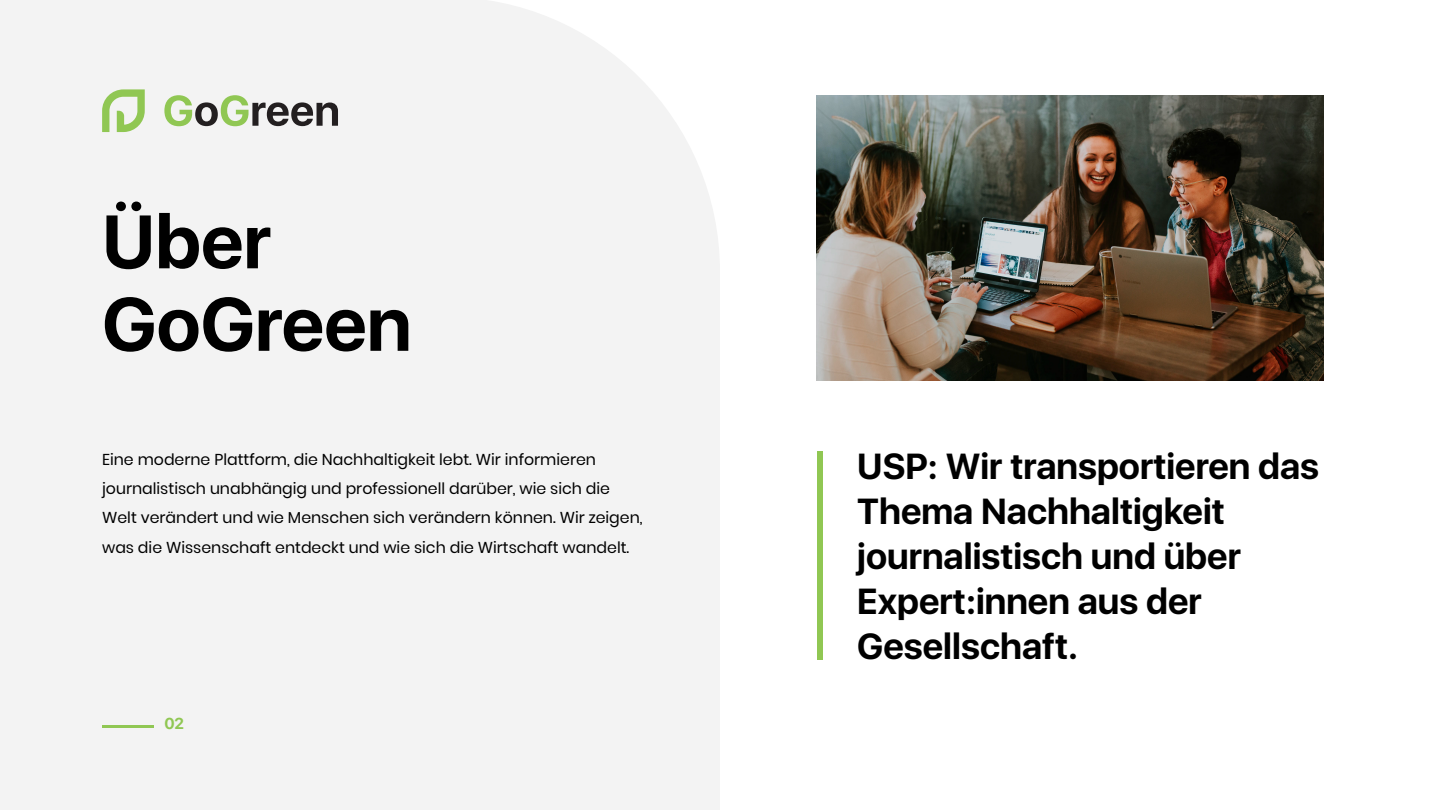
<style>
.page{position:relative;width:1440px;height:810px;background:#fff}
.page>*{position:absolute;margin:0;border:0;box-sizing:border-box;transform-origin:0 0}
.t1{font:700 75px/82.5px "SFUI Display";color:#000}
.t2{font:700 36px/45px "SFUI Display";color:#000}
.t3{font:15.75px/29.2px "Poppins";color:#000}
.t4{font:700 15.75px "SFUI Display";color:#90c753}
</style>
<div class="page">
<div style="left:0;top:0;width:720px;height:810px;background:#f3f3f3"></div>
<hr style="left:102px;top:725px;width:52px;height:3px;background:#90c753">
<div style="left:817px;top:451px;width:6px;height:209px;background:#90c753"></div>
<img style="left:817px;top:95px;width:507px;height:286px">
<svg style="left:164px;top:95px;width:174px;height:31px"></svg>
<svg style="left:102px;top:89px;width:43px;height:43px"></svg>
<h1 class="t1" style="left:102px;top:203px;width:311px">Über<br>GoGreen</h1>
<p class="t3" style="left:102px;top:445px;width:542px">Eine moderne Plattform, die Nachhaltigkeit lebt. Wir informieren journalistisch unabhängig und professionell darüber, wie sich die Welt verändert und wie Menschen sich verändern können. Wir zeigen, was die Wissenschaft entdeckt und wie sich die Wirtschaft wandelt.</p>
<h2 class="t2" style="left:857px;top:446px;width:463px">USP: Wir transportieren das<br>Thema Nachhaltigkeit journalistisch und über<br>Expert:innen aus der<br>Gesellschaft.</h2>
<p class="t4" style="left:164px;top:712px;width:21px">02</p>
</div>
